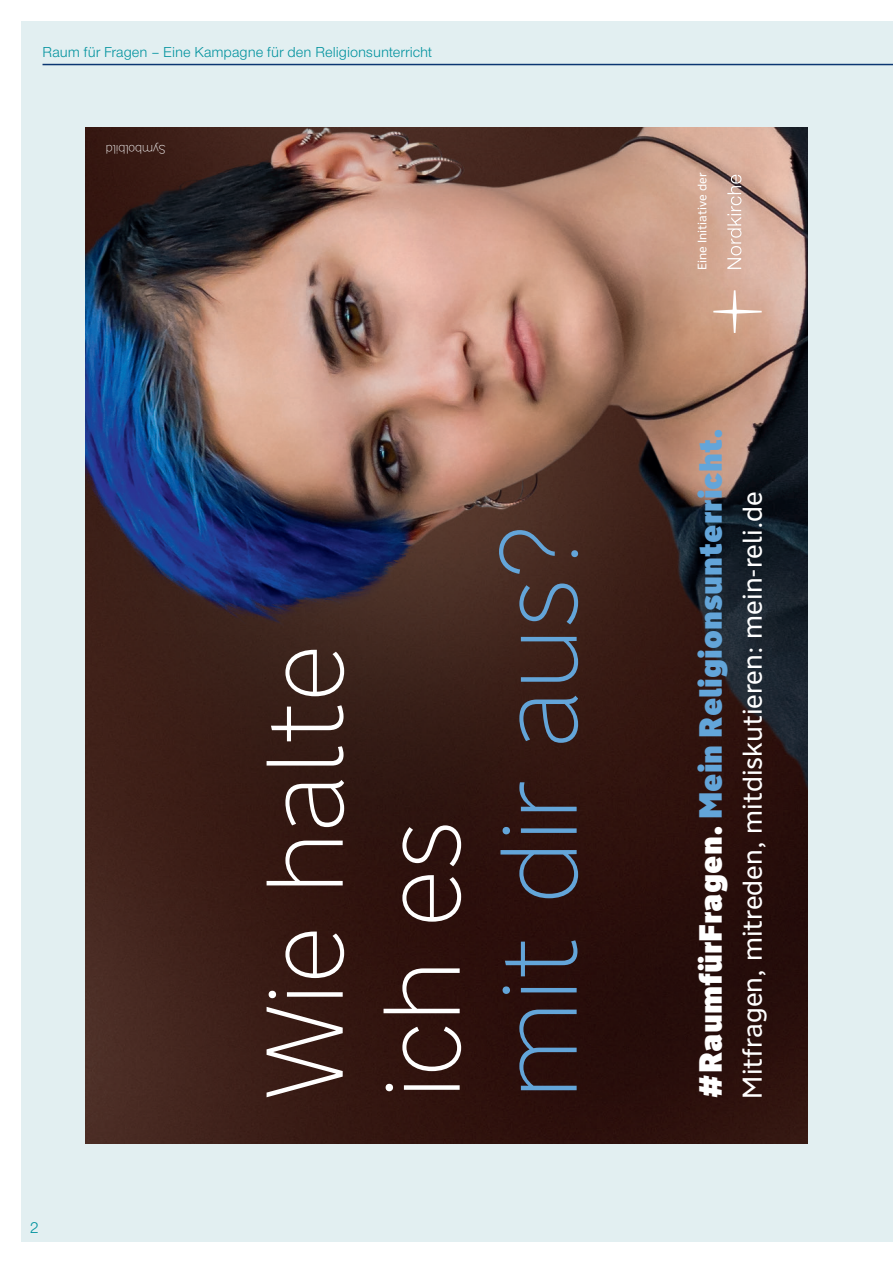
<style>
.page{position:relative;width:893px;height:1263px;background:#fff}
.page>*{position:absolute;margin:0;border:0;box-sizing:border-box;transform-origin:0 0}
.t1{font:200 107.25px/117px "Nort";color:#fff}
.t2{font:200 107.25px "Nort";color:#63a5d9}
.t3{font:900 31.65px "Nort";color:#63a5d9}
.t4{font:26.85px "Nort";color:#fff}
.t5{font:16.5px "Nordelbica";color:#00929e}
.t6{font:15px "Nordelbica";color:#00929e}
.t7{font:12.15px "Nort";color:#fff}
.t8{font:200 12.15px "Nort";letter-spacing:-.01em;color:#fff}
.s1{color:#fff}
</style>
<div class="page">
<div style="left:21px;top:21px;width:872px;height:1221px;background:#e2eff1"></div>
<hr style="left:43px;top:64px;width:850px;height:1px;background:#0a3672">
<img style="left:85px;top:128px;width:723px;height:1016px">
<svg style="left:727px;top:175px;width:14px;height:94px"></svg>
<svg style="left:713px;top:290px;width:49px;height:43px"></svg>
<p class="t6" style="left:43px;top:44px;width:391px">Raum für Fragen – Eine Kampagne für den Religionsunterricht</p>
<p class="t8" style="left:166px;top:158px;width:62px;rotate:-180deg">Symbolbild</p>
<p class="t5" style="left:30px;top:1218px;width:11px">2</p>
<h1 class="t1" style="left:243px;top:1098px;width:455px;rotate:-90deg">Wie halte ich es</h1>
<h1 class="t2" style="left:467px;top:1098px;width:575px;rotate:-90deg">mit dir aus?</h1>
<p class="t7" style="left:695px;top:270px;width:99px;rotate:-90deg">Eine Initiative der</p>
<h2 class="t3" style="left:689px;top:1098px;width:672px;rotate:-90deg"><span class="s1">#RaumfürFragen.</span> Mein Religionsunterricht.</h2>
<h3 class="t4" style="left:734px;top:1098px;width:609px;rotate:-90deg">Mitfragen, mitreden, mitdiskutieren: mein-reli.de</h3>
</div>
